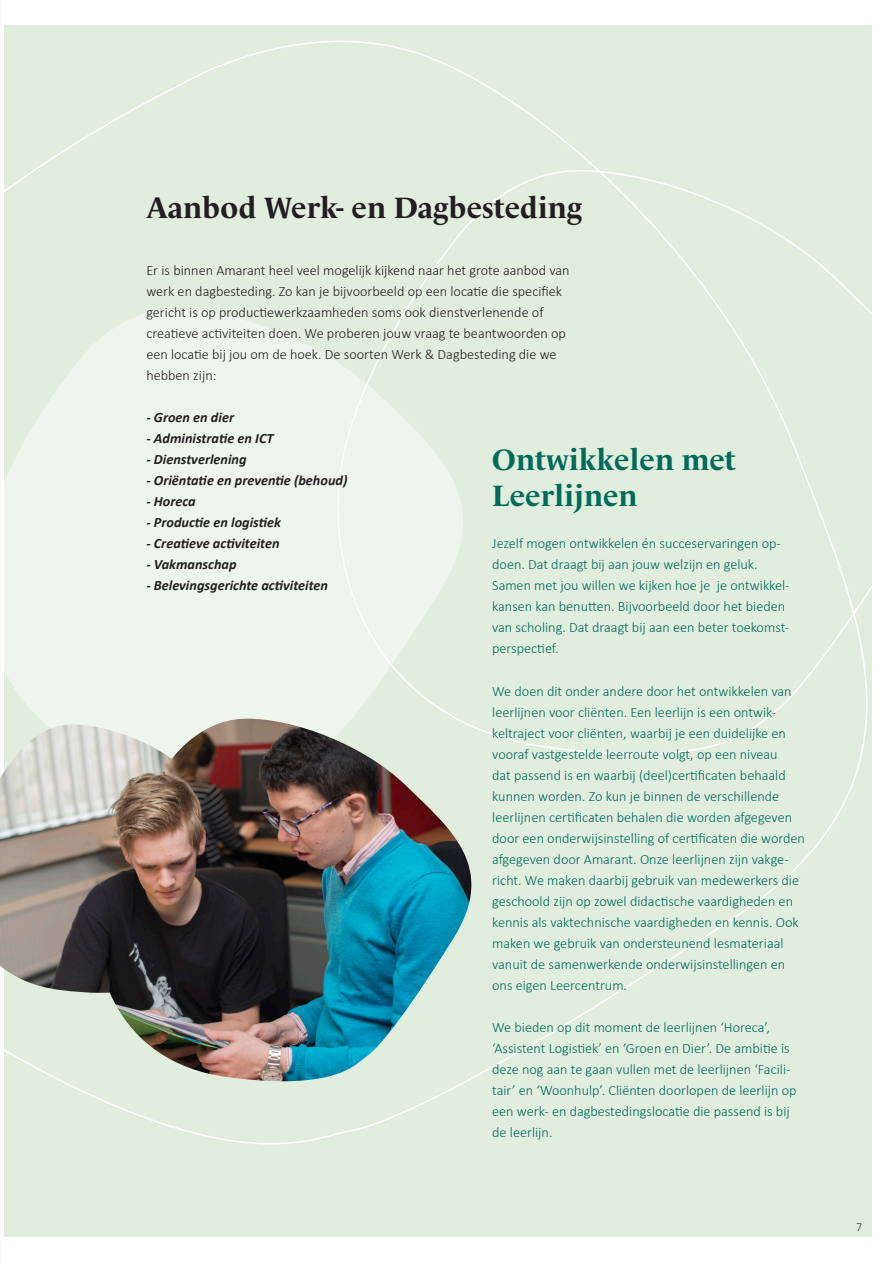
<style>
.page{position:relative;width:893px;height:1263px;background:#fff}
.page>*{position:absolute;margin:0;border:0;box-sizing:border-box;transform-origin:0 0}
.t1{font:700 30px "Le Monde Livre Std";color:#231f20}
.t2{font:700 30px/36px "Le Monde Livre Std";color:#006a5b}
.t3{font:300 14.25px/21px "Calibri";color:#006a5b}
.SPOTLIGHT_broodtekst{font:300 14.25px/21px "Calibri";color:#231f20}
.SPOTLIGHT_broodtekst-2{font:italic 700 14.25px "Calibri";color:#231f20}
.t4{font:300 12px "Calibri";color:#231f20}
</style>
<div class="page">
<div style="left:4px;top:26px;width:868px;height:1211px;background:#e1eedd"></div>
<svg style="left:4px;top:309px;width:314px;height:415px;fill:#eef5ec"></svg>
<svg style="left:318px;top:169px;width:554px;height:586px"></svg>
<img style="left:95px;top:719px;width:377px;height:362px">
<img style="left:0;top:724px;width:241px;height:269px">
<p class="t1" style="left:146px;top:190px;width:437px">Aanbod Werk- en Dagbesteding</p>
<p class="SPOTLIGHT_broodtekst" style="left:146px;top:260px;width:425px">Er is binnen Amarant heel veel mogelijk kijkend naar het grote aanbod van werk en dagbesteding. Zo kan je bijvoorbeeld op een locatie die specifiek</p>
<p class="SPOTLIGHT_broodtekst" style="left:146px;top:302px;width:399px">gericht is op productiewerkzaamheden soms ook dienstverlenende of</p>
<p class="SPOTLIGHT_broodtekst" style="left:146px;top:323px;width:421px">creatieve activiteiten doen. We proberen jouw vraag te beantwoorden op een locatie bij jou om de hoek. De soorten Werk &amp; Dagbesteding die we hebben zijn:</p>
<p class="SPOTLIGHT_broodtekst-2" style="left:146px;top:408px;width:89px">- Groen en dier</p>
<p class="SPOTLIGHT_broodtekst-2" style="left:146px;top:429px;width:129px">- Administratie en ICT</p>
<p class="SPOTLIGHT_broodtekst-2" style="left:146px;top:450px;width:102px">- Dienstverlening</p>
<p class="SPOTLIGHT_broodtekst-2" style="left:146px;top:471px;width:203px">- Oriëntatie en preventie (behoud)</p>
<p class="SPOTLIGHT_broodtekst-2" style="left:146px;top:492px;width:51px">- Horeca</p>
<p class="SPOTLIGHT_broodtekst-2" style="left:146px;top:513px;width:136px">- Productie en logistiek</p>
<p class="SPOTLIGHT_broodtekst-2" style="left:146px;top:534px;width:135px">- Creatieve activiteiten</p>
<p class="SPOTLIGHT_broodtekst-2" style="left:146px;top:555px;width:92px">- Vakmanschap</p>
<p class="SPOTLIGHT_broodtekst-2" style="left:146px;top:576px;width:183px">- Belevingsgerichte activiteiten</p>
<p class="t2" style="left:492px;top:442px;width:245px">Ontwikkelen met<br>Leerlijnen</p>
<p class="t3" style="left:492px;top:533px;width:290px">Jezelf mogen ontwikkelen én succeservaringen op&shy;doen. Dat draagt bij aan jouw welzijn en geluk.</p>
<p class="t3" style="left:492px;top:575px;width:299px">Samen met jou willen we kijken hoe je je ontwikkel&shy;kansen kan benutten. Bijvoorbeeld door het bieden van scholing. Dat draagt bij aan een beter toekomst&shy;perspectief.</p>
<p class="t3" style="left:492px;top:680px;width:314px">We doen dit onder andere door het ontwikkelen van leerlijnen voor cliënten. Een leerlijn is een ontwik&shy;keltraject voor cliënten, waarbij je een duidelijke en vooraf vastgestelde leerroute volgt, op een niveau<br>dat passend is en waarbij (deel)certificaten behaald kunnen worden. Zo kun je binnen de verschillende leerlijnen certificaten behalen die worden afgegeven door een onderwijsinstelling of certificaten die worden afgegeven door Amarant. Onze leerlijnen zijn vakge&shy;richt. We maken daarbij gebruik van medewerkers die geschoold zijn op zowel didactische vaardigheden en kennis als vaktechnische vaardigheden en kennis. Ook maken we gebruik van ondersteunend lesmateriaal vanuit de samenwerkende onderwijsinstellingen en ons eigen Leercentrum.</p>
<p class="t3" style="left:492px;top:1016px;width:306px">We bieden op dit moment de leerlijnen ‘Horeca’, ‘Assistent Logistiek’ en ‘Groen en Dier’. De ambitie is deze nog aan te gaan vullen met de leerlijnen ‘Facili&shy;tair’ en ‘Woonhulp’. Cliënten doorlopen de leerlijn op een werk- en dagbestedingslocatie die passend is bij de leerlijn.</p>
<p class="t4" style="left:856px;top:1220px;width:8px">7</p>
</div>
